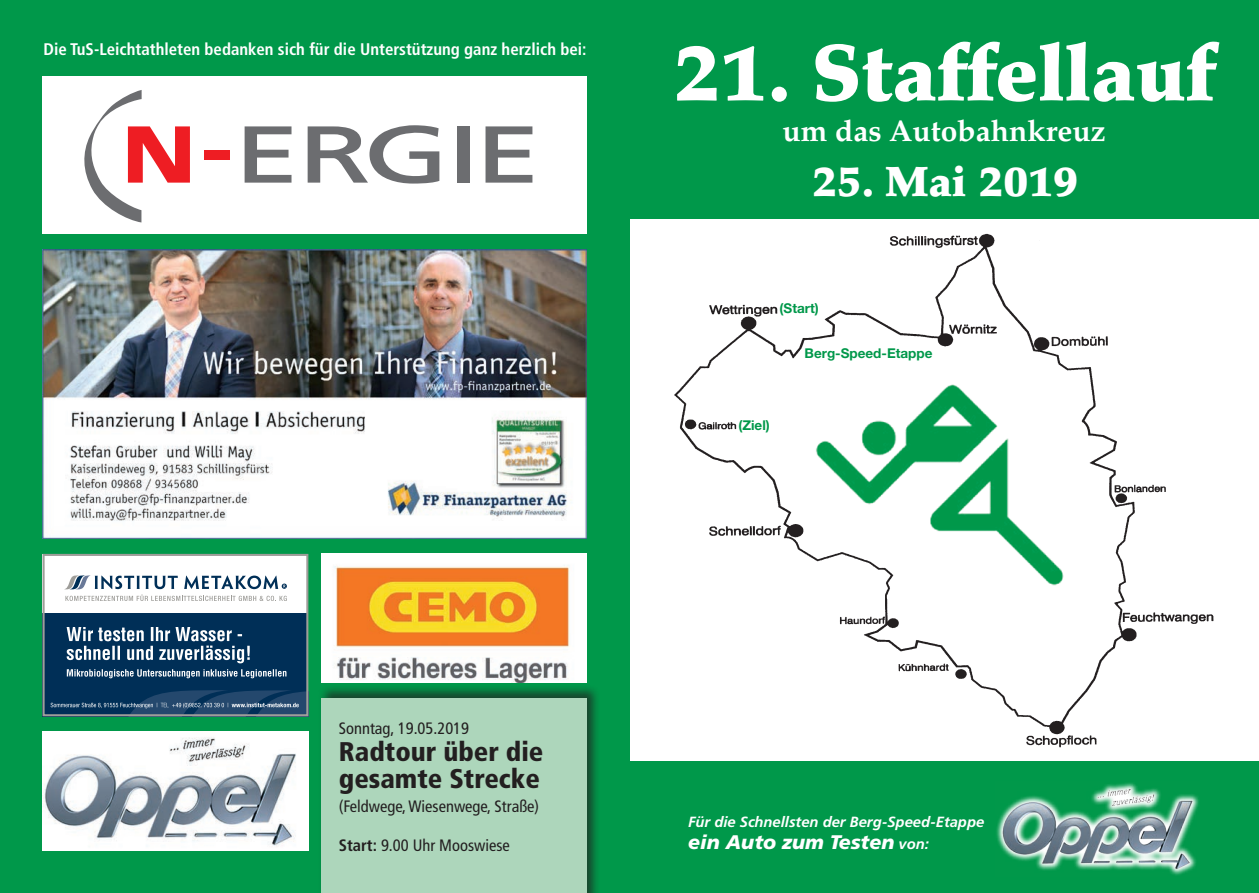
<style>
.page{position:relative;width:1259px;height:893px;background:#fff}
.page>*{position:absolute;margin:0;border:0;box-sizing:border-box;transform-origin:0 0}
.t1{font:900 79.5px "Palatino LT Std";color:#fff}
.t2{font:900 42px "Palatino LT Std";color:#fff}
.t3{font:700 30px "Palatino LT Std";color:#fff}
.t4{font:900 condensed 27px/27px "Frutiger LT Std";color:#231f20}
.t5{font:italic 900 19.65px "Frutiger LT Std";color:#fff}
.t6{font:700 condensed 16.8px "Frutiger LT Std";color:#fff}
.t7{font:condensed 16.5px "Frutiger LT Std";color:#231f20}
.t8{font:italic 700 14.7px "Frutiger LT Std";color:#fff}
.t9{font:700 13.5px "Helvetica Neue LT Std";color:#00984a}
.s1{font-weight:700}
.s2{font-weight:700;font-size:14.7px}
</style>
<div class="page">
<div style="left:629px;top:762px;width:630px;height:131px;background:#00984a"></div>
<div style="left:629px;top:0;width:630px;height:219px;background:#00984a"></div>
<div style="left:0;top:0;width:629px;height:893px;background:#00984a"></div>
<svg style="left:996px;top:783px;width:187px;height:92px"></svg>
<img style="left:1000px;top:784px;width:199px;height:89px">
<img style="left:43px;top:732px;width:265px;height:118px">
<div style="left:43px;top:554px;width:265px;height:162px;background:#fff"></div>
<div style="left:43px;top:613px;width:265px;height:103px;background:#002f57"></div>
<svg style="left:65px;top:575px;width:113px;height:14px"></svg>
<svg style="left:184px;top:575px;width:103px;height:14px"></svg>
<svg style="left:65px;top:595px;width:222px;height:6px"></svg>
<svg style="left:51px;top:690px;width:254px;height:23px"></svg>
<svg style="left:67px;top:669px;width:219px;height:9px"></svg>
<svg style="left:67px;top:627px;width:183px;height:36px"></svg>
<div style="left:43px;top:554px;width:265px;height:162px;border:2px solid #9e9d99"></div>
<div style="left:318px;top:684px;width:283px;height:209px;background:#231f20;opacity:.7"></div>
<div style="left:321px;top:698px;width:266px;height:195px;background:#add6bb"></div>
<img style="left:674px;top:233px;width:540px;height:515px">
<div style="left:43px;top:77px;width:544px;height:157px;background:#fff"></div>
<svg style="left:84px;top:90px;width:106px;height:132px"></svg>
<div style="left:204px;top:150px;width:26px;height:9px;background:#ee1d23"></div>
<svg style="left:245px;top:126px;width:46px;height:57px"></svg>
<svg style="left:308px;top:125px;width:131px;height:59px"></svg>
<div style="left:457px;top:126px;width:12px;height:57px;background:#6c6d70"></div>
<svg style="left:485px;top:126px;width:47px;height:57px"></svg>
<img style="left:43px;top:250px;width:544px;height:288px">
<img style="left:321px;top:554px;width:266px;height:129px">
<p class="t6" style="left:43px;top:39px;width:545px">Die TuS-Leichtathleten bedanken sich für die Unterstützung ganz herzlich bei:</p>
<h1 class="t1" style="left:673px;top:25px;width:543px">21. Staffellauf</h1>
<h3 class="t3" style="left:782px;top:113px;width:325px">um das Autobahnkreuz</h3>
<h2 class="t2" style="left:812px;top:157px;width:267px">25. Mai 2019</h2>
<p class="t9" style="left:779px;top:300px;width:41px">(Start)</p>
<p class="t9" style="left:738px;top:417px;width:33px">(Ziel)</p>
<p class="t9" style="left:804px;top:345px;width:129px">Berg-Speed-Etappe</p>
<p class="t7" style="left:339px;top:719px;width:132px">Sonntag, 19.05.2019</p>
<h3 class="t4" style="left:339px;top:738px;width:206px">Radtour über die gesamte Strecke</h3>
<p class="t7" style="left:339px;top:796px;width:202px">(Feldwege, Wiesenwege, Straße)</p>
<p class="t7" style="left:339px;top:835px;width:172px"><span class="s1">Start:</span> 9.00 Uhr Mooswiese</p>
<p class="t8" style="left:688px;top:813px;width:297px">Für die Schnellsten der Berg-Speed-Etappe</p>
<p class="t5" style="left:688px;top:831px;width:242px">ein Auto zum Testen <span class="s2">von:</span></p>
</div>
